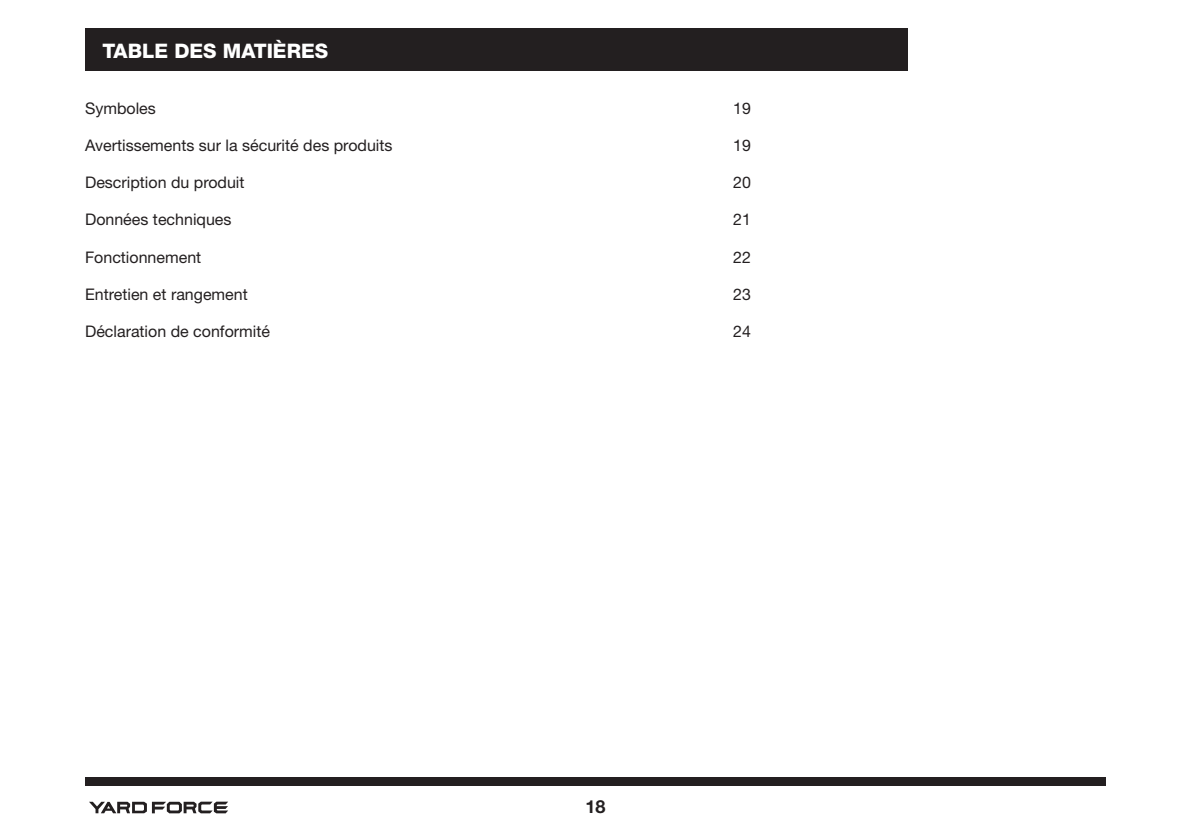
<style>
.page{position:relative;width:1191px;height:840px;background:#fff}
.page>*{position:absolute;margin:0;border:0;box-sizing:border-box;transform-origin:0 0}
.t1{font:800 20px "Helvetica Neue LT Std";color:#fff}
.t2{font:700 18px "Helvetica Neue LT Std";color:#231f20}
.t3{font:16px "Helvetica Neue LT Std";color:#231f20}
</style>
<div class="page">
<div style="left:85px;top:776px;width:1021px;height:9px;background:#231f20"></div>
<svg style="left:89px;top:801px;width:139px;height:11px"></svg>
<div style="left:85px;top:29px;width:822px;height:42px;background:#231f20"></div>
<p class="t1" style="left:102px;top:39px;width:227px">TABLE DES MATIÈRES</p>
<p class="t3" style="left:85px;top:98px;width:72px">Symboles</p>
<p class="t3" style="left:733px;top:98px;width:19px">19</p>
<p class="t3" style="left:85px;top:135px;width:309px">Avertissements sur la sécurité des produits</p>
<p class="t3" style="left:733px;top:135px;width:19px">19</p>
<p class="t3" style="left:85px;top:173px;width:161px">Description du produit</p>
<p class="t3" style="left:733px;top:173px;width:19px">20</p>
<p class="t3" style="left:85px;top:210px;width:148px">Données techniques</p>
<p class="t3" style="left:733px;top:210px;width:19px">21</p>
<p class="t3" style="left:85px;top:247px;width:118px">Fonctionnement</p>
<p class="t3" style="left:733px;top:247px;width:19px">22</p>
<p class="t3" style="left:85px;top:284px;width:164px">Entretien et rangement</p>
<p class="t3" style="left:733px;top:284px;width:19px">23</p>
<p class="t3" style="left:85px;top:321px;width:186px">Déclaration de conformité</p>
<p class="t3" style="left:733px;top:321px;width:19px">24</p>
<p class="t2" style="left:585px;top:794px;width:22px">18</p>
</div>
